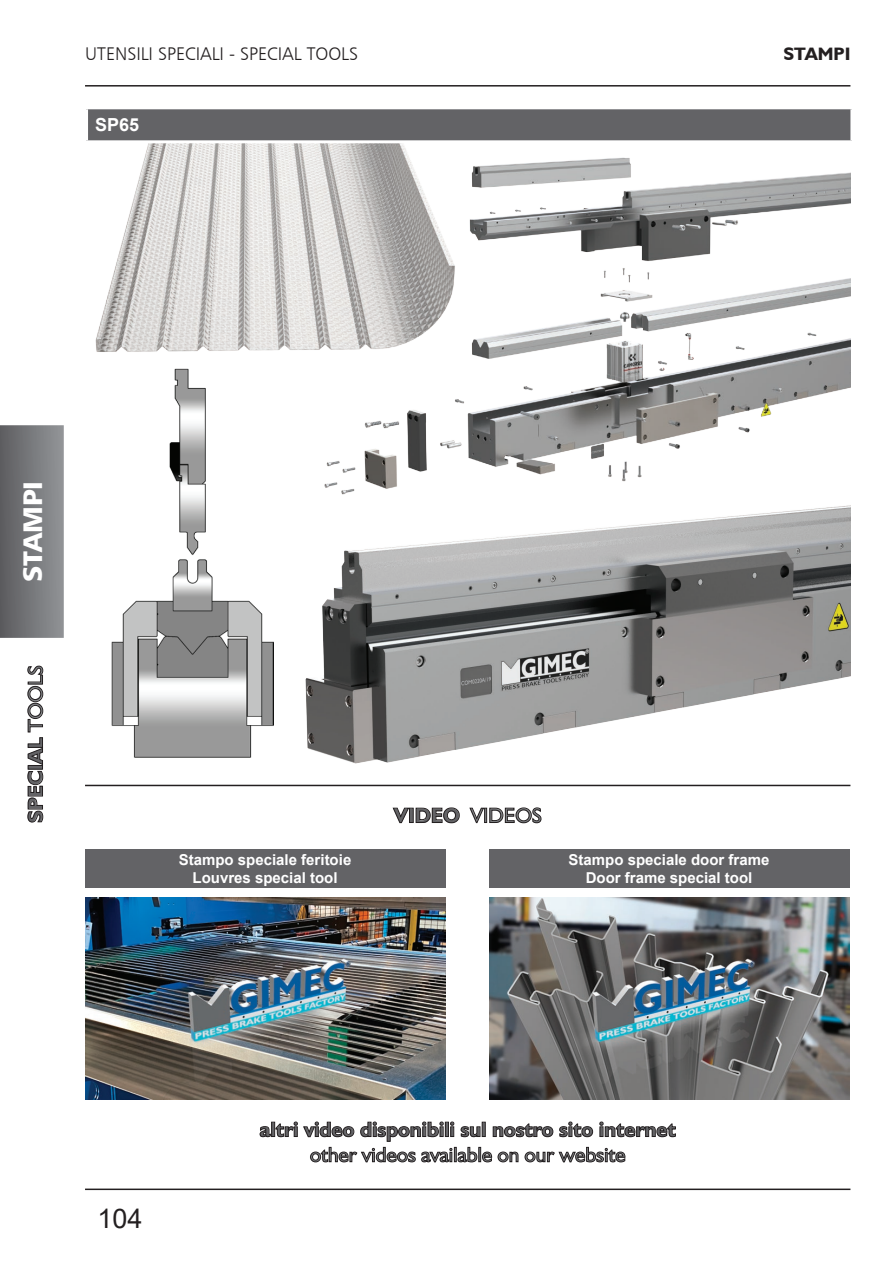
<style>
.page{position:relative;width:893px;height:1263px;background:#fff}
.page>*{position:absolute;margin:0;border:0;box-sizing:border-box;transform-origin:0 0}
.t1{font:27px "Humanist 777 BT Black B";color:#fff}
.t2{font:27px "Arial";color:#231f20}
.t3{font:700 21px/25.2px "Humanist 521 BT";color:#636366;text-align:center}
.t4{font:21px "Humanist 521 BT";color:#808285}
.t5{font:18px "Humanist 777 BT Light B";color:#231f20}
.t6{font:700 18px "Humanist 521 BT";color:#231f20}
.t7{font:700 18px "Arial";color:#fff}
.t8{font:700 15px/18px "Arial";color:#fff;text-align:center}
.s1{font-weight:400;color:#808285}
.s2{font-weight:700;color:#636366}
</style>
<div class="page">
<img style="left:85px;top:897px;width:360px;height:203px">
<img style="left:95px;top:143px;width:311px;height:226px">
<hr style="left:85px;top:85px;width:765px;height:2px;background:#231f20">
<svg style="left:0;top:425px;width:64px;height:213px;background:#77797c"></svg>
<svg style="left:27px;top:771px;width:17px;height:52px"></svg>
<div style="left:28px;top:765px;width:15px;height:4px;border:1px solid #231f20"></div>
<svg style="left:27px;top:665px;width:17px;height:100px"></svg>
<hr style="left:85px;top:1188px;width:765px;height:2px;background:#231f20">
<svg style="left:259px;top:1121px;width:417px;height:42px"></svg>
<hr style="left:85px;top:785px;width:765px;height:1px;background:#231f20">
<svg style="left:393px;top:807px;width:16px;height:16px"></svg>
<div style="left:409px;top:808px;width:4px;height:14px;border:1px solid #231f20"></div>
<svg style="left:415px;top:807px;width:45px;height:16px"></svg>
<svg style="left:469px;top:807px;width:73px;height:16px"></svg>
<div style="left:87px;top:108px;width:765px;height:34px;background:#636366"></div>
<hr style="left:85px;top:106px;width:768px;height:3px;background:#fff">
<hr style="left:85px;top:109px;width:3px;height:31px;background:#fff">
<hr style="left:850px;top:109px;width:3px;height:31px;background:#fff">
<hr style="left:85px;top:140px;width:768px;height:3px;background:#fff">
<img style="left:305px;top:505px;width:545px;height:259px">
<img style="left:112px;top:369px;width:161px;height:389px">
<img style="left:308px;top:150px;width:542px;height:345px">
<img style="left:489px;top:897px;width:360px;height:203px">
<div style="left:85px;top:850px;width:360px;height:38px;background:#636366"></div>
<div style="left:489px;top:850px;width:360px;height:38px;background:#636366"></div>
<p class="t5" style="left:85px;top:43px;width:274px">UTENSILI SPECIALI - SPECIAL TOOLS</p>
<p class="t6" style="left:783px;top:43px;width:69px">STAMPI</p>
<p class="t7" style="left:95px;top:112px;width:46px">SP65</p>
<p class="t1" style="left:15px;top:582px;width:103px;rotate:-90deg">STAMPI</p>
<p class="t3" style="left:22px;top:823px;width:159px;rotate:-90deg">SPECIAL <span class="s1">TOOLS</span></p>
<p class="t4" style="left:394px;top:802px;width:149px"><span class="s2">VIDEO</span> VIDEOS</p>
<p class="t8" style="left:179px;top:851px;width:174px">Stampo speciale feritoie<br>Louvres special tool</p>
<p class="t8" style="left:569px;top:851px;width:202px">Stampo speciale door frame<br>Door frame special tool</p>
<p class="t2" style="left:98px;top:1200px;width:47px">104</p>
<p class="t3" style="left:260px;top:1116px;width:418px">altri video disponibili sul nostro sito internet <span class="s1">other videos available on our website</span></p>
</div>
